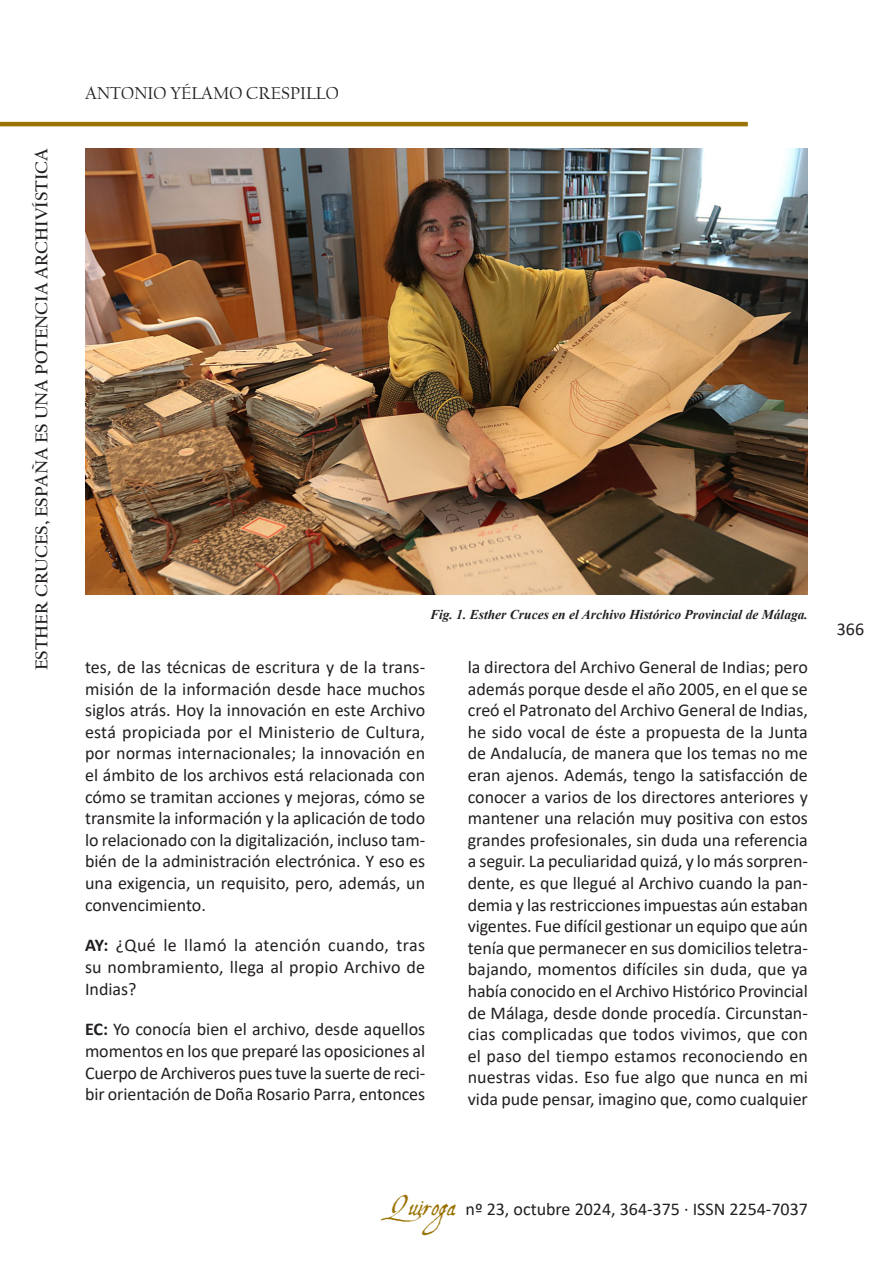
<style>
.page{position:relative;width:893px;height:1263px;background:#fff}
.page>*{position:absolute;margin:0;border:0;box-sizing:border-box;transform-origin:0 0}
.t1{font:18px/21.6px "Calibri";color:#231f20;text-align:justify}
.t2{font:700 18px "Californian FB";color:#231f20}
.t3{font:18px "Californian FB";color:#231f20}
.t4{font:italic 700 13.5px "Times New Roman";color:#231f20}
.s1{font-weight:700}
.s2{font-family:"Aquiline";font-size:27px;color:#9b7305}
</style>
<div class="page">
<hr style="left:0;top:122px;width:748px;height:4px;background:#9b7305">
<img style="left:85px;top:149px;width:723px;height:446px">
<p class="t2" style="left:31px;top:670px;width:522px;rotate:-90deg">Esther Cruces, España Es Una Potencia Archivística</p>
<p class="t3" style="left:85px;top:83px;width:131px">ANTONIO YÉLAMO</p>
<p class="t3" style="left:246px;top:83px;width:13px">CRE</p>
<p class="t3" style="left:281px;top:83px;width:55px">SPILLO</p>
<p class="t4" style="left:430px;top:605px;width:379px">Fig. 1. Esther Cruces en el Archivo Histórico Provincial de Málaga.</p>
<p class="t1" style="left:85px;top:656px;width:342px">tes, de las técnicas de escritura y de la trans&shy;misión de la información desde hace muchos siglos atrás. Hoy la innovación en este Archivo está propiciada por el Ministerio de Cultura, por normas internacionales; la innovación en el ámbito de los archivos está relacionada con cómo se tramitan acciones y mejoras, cómo se transmite la información y la aplicación de todo lo relacionado con la digitalización, incluso tam&shy;bién de la administración electrónica. Y eso es una exigencia, un requisito, pero, además, un convencimiento.</p>
<p class="t1" style="left:85px;top:934px;width:342px"><span class="s1">AY:</span> ¿Qué le llamó la atención cuando, tras su nombramiento, llega al propio Archivo de Indias?</p>
<p class="t1" style="left:85px;top:1018px;width:342px"><span class="s1">EC:</span> Yo conocía bien el archivo, desde aquellos momentos en los que preparé las oposiciones al Cuerpo de Archiveros pues tuve la suerte de reci&shy;bir orientación de Doña Rosario Parra, entonces</p>
<p class="t1" style="left:468px;top:656px;width:342px">la directora del Archivo General de Indias; pero además porque desde el año 2005, en el que se creó el Patronato del Archivo General de Indias, he sido vocal de éste a propuesta de la Junta de Andalucía, de manera que los temas no me eran ajenos. Además, tengo la satisfacción de conocer a varios de los directores anteriores y mantener una relación muy positiva con estos grandes profesionales, sin duda una referencia a seguir. La peculiaridad quizá, y lo más sorpren&shy;dente, es que llegué al Archivo cuando la pan&shy;demia y las restricciones impuestas aún estaban vigentes. Fue difícil gestionar un equipo que aún tenía que permanecer en sus domicilios teletra&shy;bajando, momentos difíciles sin duda, que ya había conocido en el Archivo Histórico Provincial de Málaga, desde donde procedía. Circunstan&shy;cias complicadas que todos vivimos, que con el paso del tiempo estamos reconociendo en nuestras vidas. Eso fue algo que nunca en mi vida pude pensar, imagino que, como cualquier</p>
<p class="t1" style="left:837px;top:617px;width:29px">366</p>
<p class="t1" style="left:389px;top:1198px;width:420px"><span class="s2">Quiroga</span> nº 23, octubre 2024, 364-375 · ISSN 2254-7037</p>
</div>
